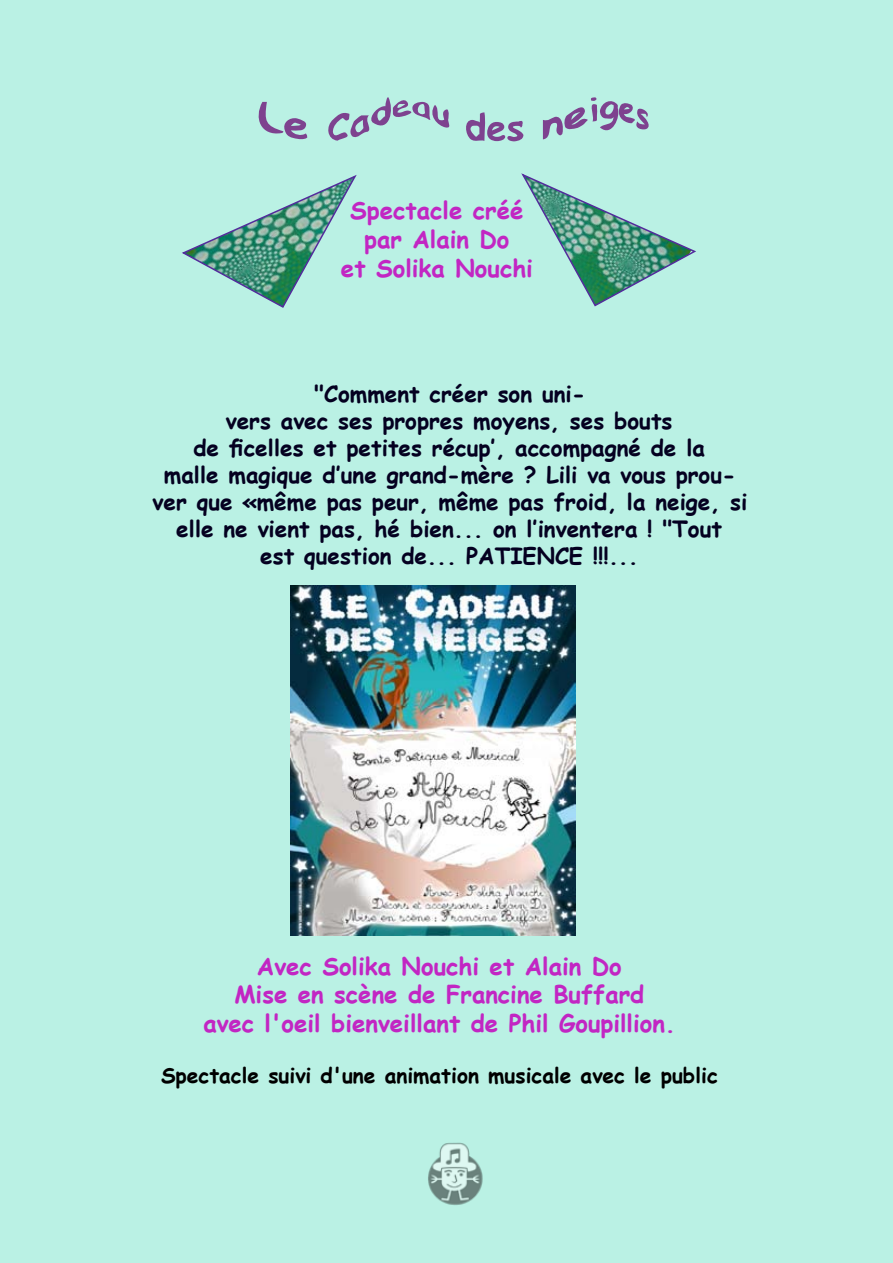
<style>
.page{position:relative;width:893px;height:1263px;background:#baf1e4}
.page>*{position:absolute;margin:0;border:0;box-sizing:border-box;transform-origin:0 0}
.t1{font:700 24px/28.8px "Comic Sans MS";color:#c226c3;text-align:center}
.t2{font:700 22.5px/27px "Comic Sans MS";color:#040020;text-align:center}
.t3{font:700 21px "Comic Sans MS";color:#000}
.t4{font:18px "Myriad Pro";color:#000}
</style>
<div class="page">
<svg style="left:258px;top:102px;width:50px;height:37px"></svg>
<svg style="left:328px;top:97px;width:122px;height:44px"></svg>
<svg style="left:466px;top:112px;width:57px;height:30px"></svg>
<svg style="left:543px;top:97px;width:106px;height:42px"></svg>
<svg style="left:182px;top:175px;width:175px;height:133px"></svg>
<svg style="left:521px;top:173px;width:175px;height:134px"></svg>
<img style="left:428px;top:1142px;width:55px;height:63px">
<img style="left:291px;top:585px;width:284px;height:350px">
<p class="t1" style="left:341px;top:195px;width:193px">Spectacle créé par Alain Do<br>et Solika Nouchi</p>
<p class="t2" style="left:153px;top:380px;width:596px">"Comment créer son uni-<br>vers avec ses propres moyens, ses bouts<br>de ficelles et petites récup’, accompagné de la<br>malle magique d’une grand-mère ? Lili va vous prou&shy;ver que «même pas peur, même pas froid, la neige, si elle ne vient pas, hé bien... on l’inventera ! "Tout<br>est question de... PATIENCE !!!...</p>
<p class="t4" style="left:270px;top:445px;width:131px">COMICS BOLD 24</p>
<p class="t1" style="left:203px;top:950px;width:474px">Avec Solika Nouchi et Alain Do<br>Mise en scène de Francine Buffard<br>avec l'oeil bienveillant de Phil Goupillion.</p>
<p class="t3" style="left:161px;top:1059px;width:558px">Spectacle suivi d'une animation musicale avec le public</p>
</div>
